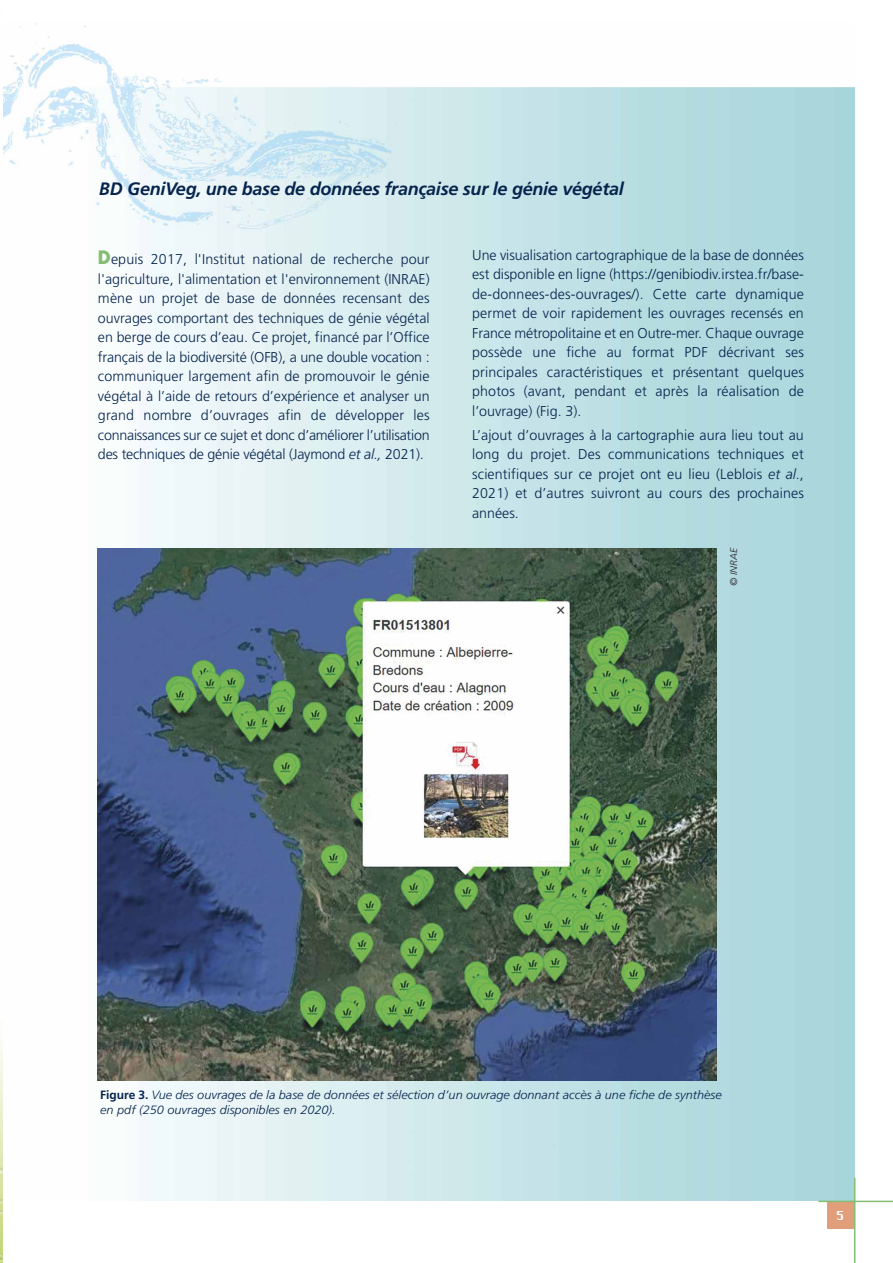
<style>
.page{position:relative;width:893px;height:1263px;background:#fff}
.page>*{position:absolute;margin:0;border:0;box-sizing:border-box;transform-origin:0 0}
.t1{font:italic 700 18px "Frutiger";letter-spacing:-.015em;color:#06244d}
.t2{font:300 14.25px/19.5px "Frutiger";letter-spacing:.01em;color:#06244d;text-align:justify}
.t3{font:italic 300 12px/14.4px "Frutiger";color:#06244d;scale:1.06 1}
.t4{font:12px "Chicago FLF";color:#fff}
.t5{font:italic 300 9.75px "Frutiger";color:#272526;scale:1.06 1}
.s1{font-family:"Futura";font-weight:700;font-size:18px;color:#84be72}
.s2{font-style:italic}
.s3{font-weight:700;font-style:normal}
</style>
<div class="page">
<img style="left:2px;top:23px;width:852px;height:1177px">
<img style="left:97px;top:548px;width:619px;height:532px">
<img style="left:0;top:1041px;width:2px;height:222px">
<div style="left:828px;top:1202px;width:26px;height:26px;background:#e19e7b"></div>
<hr style="left:854px;top:1178px;width:1px;height:85px;background:#84be72">
<hr style="left:818px;top:1200px;width:75px;height:2px;background:#84be72">
<p class="t1" style="left:99px;top:182px;width:526px">BD GeniVeg, une base de données française sur le génie végétal</p>
<p class="t2" style="left:98px;top:250px;width:333px"><span class="s1">D</span>epuis 2017, l'Institut national de recherche pour l'agriculture, l'alimentation et l'environnement (INRAE) mène un projet de base de données recensant des ouvrages comportant des techniques de génie végétal en berge de cours d’eau. Ce projet, financé par l’Office français de la biodiversité (OFB), a une double vocation : communiquer largement afin de promouvoir le génie végétal à l’aide de retours d’expérience et analyser un grand nombre d’ouvrages afin de développer les connaissances sur ce sujet et donc d’améliorer l’utilisation des techniques de génie végétal (Jaymond <span class="s2">et al.,</span> 2021).</p>
<p class="t2" style="left:472px;top:246px;width:333px">Une visualisation cartographique de la base de données est disponible en ligne (https://genibiodiv.irstea.fr/base&shy;de-donnees-des-ouvrages/). Cette carte dynamique permet de voir rapidement les ouvrages recensés en France métropolitaine et en Outre-mer. Chaque ouvrage possède une fiche au format PDF décrivant ses principales caractéristiques et présentant quelques photos (avant, pendant et après la réalisation de l’ouvrage) (Fig. 3).</p>
<p class="t2" style="left:472px;top:426px;width:333px">L’ajout d’ouvrages à la cartographie aura lieu tout au long du projet. Des communications techniques et scientifiques sur ce projet ont eu lieu (Leblois <span class="s2">et al</span>., 2021) et d’autres suivront au cours des prochaines années.</p>
<p class="t5" style="left:730px;top:586px;width:38px;rotate:-90deg">© INRAE</p>
<p class="t3" style="left:100px;top:1089px;width:588px"><span class="s3">Figure 3.</span> Vue des ouvrages de la base de données et sélection d’un ouvrage donnant accès à une fiche de synthèse en pdf (250 ouvrages disponibles en 2020).</p>
<p class="t4" style="left:836px;top:1208px;width:10px">5</p>
</div>
